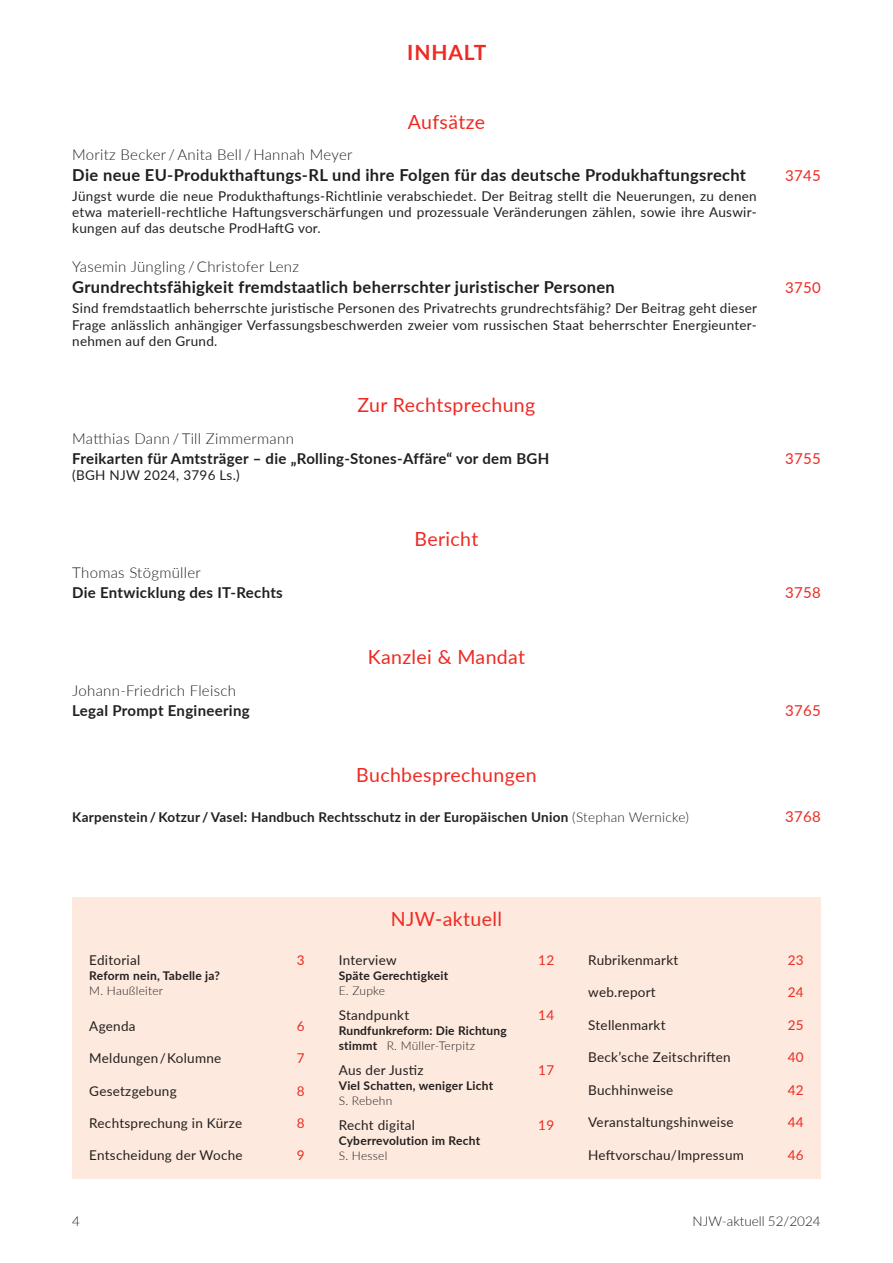
<style>
.page{position:relative;width:893px;height:1263px;background:#fff}
.page>*{position:absolute;margin:0;border:0;box-sizing:border-box;transform-origin:0 0}
.t1{font:700 21px "Lato";letter-spacing:.04em;color:#ee2a23}
.t2{font:19.5px "Lato";letter-spacing:.02em;color:#ee2a23}
.t3{font:700 16.5px "Lato";letter-spacing:.02em;color:#231f20}
.t4{font:300 15px "Lato";letter-spacing:.02em;color:#231f20}
.t5{font:700 15px "Lato";letter-spacing:.02em;color:#231f20}
.t6{font:15px "Lato";letter-spacing:.02em;color:#ee2a23}
.t7{font:13.5px/16.2px "Lato";letter-spacing:.02em;color:#231f20;text-align:justify}
.t8{font:700 13.5px "Lato";letter-spacing:.02em;color:#231f20}
.t9{font:13.5px "Lato";letter-spacing:.02em;color:#ee2a23}
.t10{font:300 13.5px "Lato";color:#231f20}
.t11{font:700 12px/15px "Lato";letter-spacing:.02em;color:#231f20}
.t12{font:300 12px "Lato";letter-spacing:.02em;color:#231f20}
.s1{font-weight:300}
</style>
<div class="page">
<div style="left:72px;top:897px;width:749px;height:282px;background:#fde9dd"></div>
<h1 class="t1" style="left:407px;top:36px;width:80px">INHALT</h1>
<h2 class="t2" style="left:408px;top:108px;width:79px">Aufsätze</h2>
<p class="t4" style="left:72px;top:144px;width:282px">Moritz Becker / Anita Bell / Hannah Meyer</p>
<p class="t3" style="left:72px;top:162px;width:675px">Die neue EU-Produkthaftungs-RL und ihre Folgen für das deutsche Produkhaftungsrecht</p>
<p class="t6" style="left:785px;top:164px;width:37px">3745</p>
<p class="t7" style="left:72px;top:187px;width:686px">Jüngst wurde die neue Produkthaftungs-Richtlinie verabschiedet. Der Beitrag stellt die Neuerungen, zu denen etwa materiell-rechtliche Haftungsverschärfungen und prozessuale Veränderungen zählen, sowie ihre Auswir&shy;kungen auf das deutsche ProdHaftG vor.</p>
<p class="t4" style="left:72px;top:256px;width:228px">Yasemin Jüngling / Christofer Lenz</p>
<p class="t3" style="left:72px;top:275px;width:544px">Grundrechtsfähigkeit fremdstaatlich beherrschter juristischer Personen</p>
<p class="t6" style="left:785px;top:277px;width:37px">3750</p>
<p class="t7" style="left:72px;top:300px;width:686px">Sind fremdstaatlich beherrschte juristische Personen des Privatrechts grundrechtsfähig? Der Beitrag geht dieser Frage anlässlich anhängiger Verfassungsbeschwerden zweier vom russischen Staat beherrschter Energieunter&shy;nehmen auf den Grund.</p>
<h2 class="t2" style="left:358px;top:391px;width:179px">Zur Rechtsprechung</h2>
<p class="t4" style="left:72px;top:428px;width:223px">Matthias Dann / Till Zimmermann</p>
<p class="t5" style="left:72px;top:447px;width:478px">Freikarten für Amtsträger – die „Rolling-Stones-Affäre“ vor dem BGH</p>
<p class="t6" style="left:785px;top:448px;width:37px">3755</p>
<p class="t7" style="left:72px;top:466px;width:169px">(BGH NJW 2024, 3796 Ls.)</p>
<h2 class="t2" style="left:414px;top:525px;width:65px">Bericht</h2>
<p class="t4" style="left:72px;top:563px;width:130px">Thomas Stögmüller</p>
<p class="t5" style="left:72px;top:581px;width:212px">Die Entwicklung des IT-Rechts</p>
<p class="t6" style="left:785px;top:582px;width:37px">3758</p>
<h2 class="t2" style="left:368px;top:643px;width:159px">Kanzlei &amp; Mandat</h2>
<p class="t4" style="left:72px;top:681px;width:165px">Johann-Friedrich Fleisch</p>
<p class="t5" style="left:72px;top:699px;width:179px">Legal Prompt Engineering</p>
<p class="t6" style="left:785px;top:700px;width:37px">3765</p>
<h2 class="t2" style="left:356px;top:761px;width:182px">Buchbesprechungen</h2>
<p class="t8" style="left:72px;top:807px;width:618px">Karpenstein / Kotzur / Vasel: Handbuch Rechtsschutz in der Europäischen Union <span class="s1">(Stephan Wernicke)</span></p>
<p class="t6" style="left:785px;top:805px;width:37px">3768</p>
<p class="t7" style="left:89px;top:951px;width:52px">Editorial</p>
<p class="t9" style="left:297px;top:950px;width:9px">3</p>
<p class="t11" style="left:89px;top:967px;width:132px">Reform nein, Tabelle ja?</p>
<p class="t12" style="left:89px;top:982px;width:75px">M. Haußleiter</p>
<p class="t7" style="left:89px;top:1017px;width:48px">Agenda</p>
<p class="t9" style="left:297px;top:1016px;width:9px">6</p>
<p class="t7" style="left:89px;top:1050px;width:134px">Meldungen / Kolumne</p>
<p class="t9" style="left:297px;top:1049px;width:9px">7</p>
<p class="t7" style="left:89px;top:1082px;width:89px">Gesetzgebung</p>
<p class="t9" style="left:297px;top:1081px;width:9px">8</p>
<p class="t7" style="left:89px;top:1114px;width:154px">Rechtsprechung in Kürze</p>
<p class="t9" style="left:297px;top:1113px;width:9px">8</p>
<p class="t7" style="left:89px;top:1146px;width:155px">Entscheidung der Woche</p>
<p class="t9" style="left:297px;top:1145px;width:9px">9</p>
<h2 class="t2" style="left:391px;top:905px;width:113px">NJW-aktuell</h2>
<p class="t7" style="left:339px;top:951px;width:59px">Interview</p>
<p class="t9" style="left:538px;top:950px;width:17px">12</p>
<p class="t11" style="left:339px;top:967px;width:111px">Späte Gerechtigkeit</p>
<p class="t12" style="left:339px;top:982px;width:48px">E. Zupke</p>
<p class="t7" style="left:339px;top:1006px;width:72px">Standpunkt</p>
<p class="t9" style="left:538px;top:1005px;width:17px">14</p>
<p class="t11" style="left:339px;top:1022px;width:169px">Rundfunkreform: Die Richtung stimmt <span class="s1">R. Müller-Terpitz</span></p>
<p class="t7" style="left:339px;top:1061px;width:86px">Aus der Justiz</p>
<p class="t9" style="left:538px;top:1060px;width:17px">17</p>
<p class="t11" style="left:339px;top:1077px;width:156px">Viel Schatten, weniger Licht</p>
<p class="t12" style="left:339px;top:1092px;width:55px">S. Rebehn</p>
<p class="t7" style="left:339px;top:1116px;width:78px">Recht digital</p>
<p class="t9" style="left:538px;top:1115px;width:17px">19</p>
<p class="t11" style="left:339px;top:1133px;width:143px">Cyberrevolution im Recht</p>
<p class="t12" style="left:339px;top:1147px;width:50px">S. Hessel</p>
<p class="t7" style="left:588px;top:951px;width:92px">Rubrikenmarkt</p>
<p class="t9" style="left:788px;top:950px;width:17px">23</p>
<p class="t7" style="left:588px;top:984px;width:69px">web.report</p>
<p class="t9" style="left:788px;top:983px;width:17px">24</p>
<p class="t7" style="left:588px;top:1016px;width:79px">Stellenmarkt</p>
<p class="t9" style="left:788px;top:1015px;width:17px">25</p>
<p class="t7" style="left:588px;top:1049px;width:144px">Beck’sche Zeitschriften</p>
<p class="t9" style="left:788px;top:1048px;width:17px">40</p>
<p class="t7" style="left:588px;top:1081px;width:87px">Buchhinweise</p>
<p class="t9" style="left:788px;top:1080px;width:17px">42</p>
<p class="t7" style="left:588px;top:1114px;width:147px">Veranstaltungshinweise</p>
<p class="t9" style="left:788px;top:1113px;width:17px">44</p>
<p class="t7" style="left:588px;top:1146px;width:157px">Heftvorschau/Impressum</p>
<p class="t9" style="left:788px;top:1145px;width:17px">46</p>
<p class="t10" style="left:72px;top:1211px;width:9px">4</p>
<p class="t10" style="left:693px;top:1211px;width:130px">NJW-aktuell 52/2024</p>
</div>
